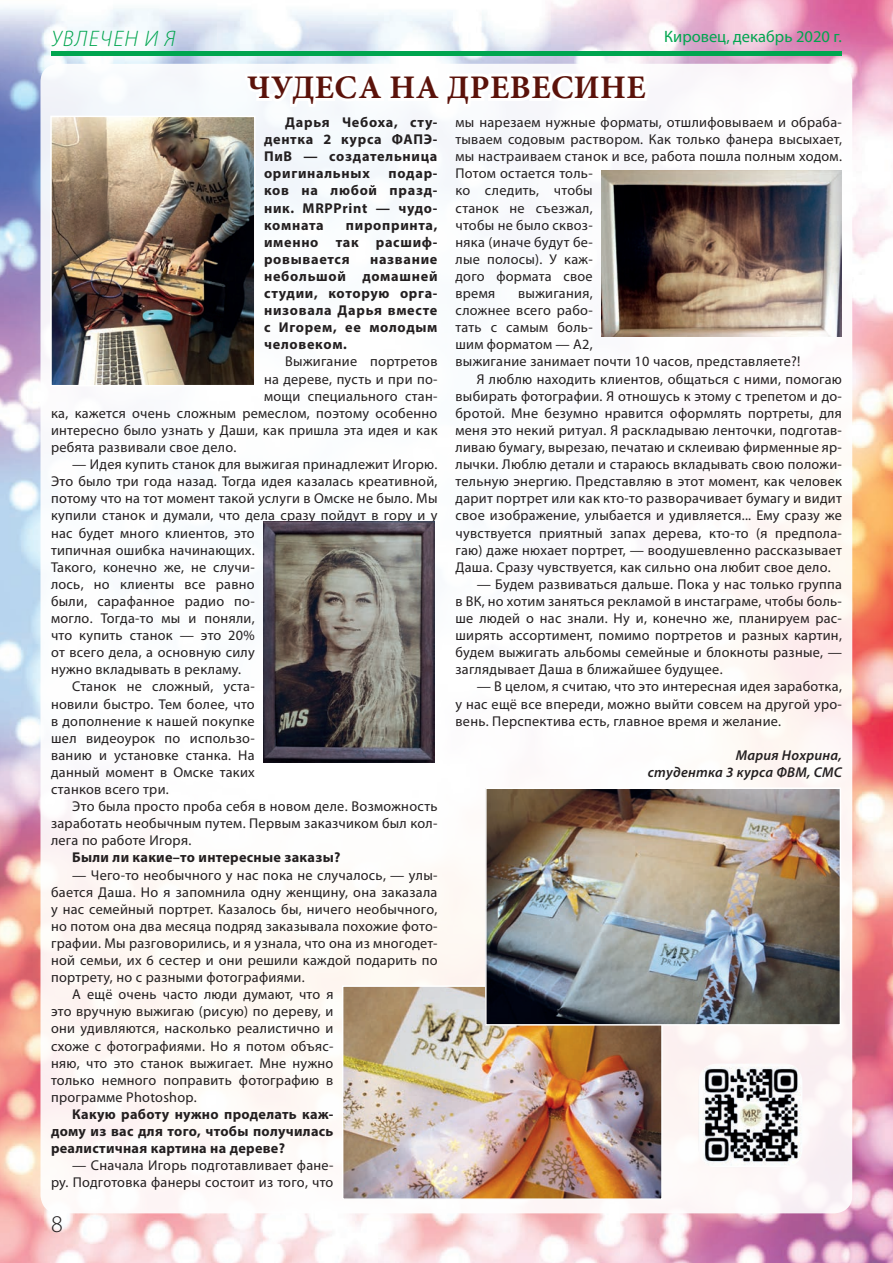
<style>
.page{position:relative;width:893px;height:1263px;background:#fff}
.page>*{position:absolute;margin:0;border:0;box-sizing:border-box;transform-origin:0 0}
.Загаловок_основной{font:700 33px "Minion Pro";letter-spacing:.015em;color:#5b120a}
.t1{font:300 24px "Myriad Pro";color:#231f20}
.t2{font:italic 300 22.5px "Myriad Pro";letter-spacing:.06em;color:#00a54f}
.t3{font:16.5px "Myriad Pro";color:#00a54f}
.ОСНОВНОЙ_ТЕКСТ{font:14.25px/17.1px "Myriad Pro";letter-spacing:.02em;color:#231f20;text-align:justify}
.ОСНОВНОЙ_ТЕКСТ-2{font:700 14.25px/17.1px "Myriad Pro";letter-spacing:.05em;color:#231f20;text-align:justify}
.ОСНОВНОЙ_ТЕКСТ-3{font:italic 600 14.25px "Myriad Pro";letter-spacing:.02em;color:#231f20}
.ОСНОВНОЙ_ТЕКСТ-4{font:700 14.25px "Myriad Pro";letter-spacing:.02em;color:#231f20}
</style>
<div class="page">
<img style="left:0;top:0;width:893px;height:1263px">
<div style="left:40px;top:64px;width:812px;height:1149px;background:#fff;border-radius:18px"></div>
<hr style="left:51px;top:51px;width:791px;height:4px;background:#00a54f">
<svg style="left:252px;top:88px;width:160px;height:31px"></svg>
<img style="left:601px;top:170px;width:241px;height:167px">
<img style="left:345px;top:988px;width:315px;height:209px">
<div style="left:342px;top:985px;width:321px;height:215px;border:2px solid #fff"></div>
<img style="left:488px;top:790px;width:350px;height:232px">
<div style="left:485px;top:787px;width:356px;height:238px;border:2px solid #fff"></div>
<img style="left:699px;top:1063px;width:103px;height:103px">
<img style="left:53px;top:119px;width:200px;height:264px">
<div style="left:50px;top:116px;width:206px;height:270px;border:2px solid #fff"></div>
<img style="left:263px;top:522px;width:172px;height:240px">
<p class="t2" style="left:51px;top:25px;width:126px">УВЛЕЧЕН И Я</p>
<p class="t3" style="left:664px;top:27px;width:179px">Кировец, декабрь 2020 г.</p>
<p class="Загаловок_основной" style="left:247px;top:64px;width:400px">ЧУДЕСА НА ДРЕВЕСИНЕ</p>
<p class="ОСНОВНОЙ_ТЕКСТ-2" style="left:264px;top:113px;width:175px;text-indent:21px">Дарья Чебоха, сту&shy;дентка 2 курса ФАПЭ-ПиВ — создательница оригинальных</p>
<p class="ОСНОВНОЙ_ТЕКСТ" style="left:455px;top:113px;width:388px;text-align:left">мы нарезаем нужные форматы, отшлифовываем и обраба&shy;тываем содовым раствором. Как только фанера высыхает, мы настраиваем станок и все, работа пошла полным ходом.<br>Потом остается толь-<br>ко следить, чтобы<br>станок не съезжал,<br>чтобы не было сквоз-<br>няка (иначе будут бе-<br>лые полосы). У каж-<br>дого формата свое<br>время</p>
<p class="ОСНОВНОЙ_ТЕКСТ-2" style="left:264px;top:165px;width:175px;text-indent:125px">подар&shy;ков на любой празд&shy;ник. MRPPrint — чудо&shy;комната</p>
<p class="ОСНОВНОЙ_ТЕКСТ-2" style="left:264px;top:216px;width:175px;text-indent:82px">пиропринта, именно так расшиф&shy;ровывается</p>
<p class="ОСНОВНОЙ_ТЕКСТ-2" style="left:264px;top:250px;width:175px;text-indent:106px">название небольшой домашней студии, которую орга&shy;низовала Дарья вместе с Игорем, ее молодым человеком.</p>
<p class="ОСНОВНОЙ_ТЕКСТ" style="left:285px;top:353px;width:154px">Выжигание портретов</p>
<p class="ОСНОВНОЙ_ТЕКСТ" style="left:264px;top:370px;width:175px">на дереве, пусть и при по-</p>
<p class="ОСНОВНОЙ_ТЕКСТ" style="left:264px;top:387px;width:175px">мощи специального стан-</p>
<p class="ОСНОВНОЙ_ТЕКСТ" style="left:51px;top:404px;width:388px">ка, кажется очень сложным ремеслом, поэтому особенно</p>
<p class="ОСНОВНОЙ_ТЕКСТ" style="left:51px;top:421px;width:388px">интересно было узнать у Даши, как пришла эта идея и как</p>
<p class="ОСНОВНОЙ_ТЕКСТ" style="left:51px;top:438px;width:187px">ребята развивали свое дело.</p>
<p class="ОСНОВНОЙ_ТЕКСТ" style="left:51px;top:455px;width:388px;text-align:left;text-indent:21px">— Идея купить станок для выжигая принадлежит Игорю.<br>Это было три года назад. Тогда идея казалась креативной, потому что на тот момент такой услуги в Омске не было. Мы купили станок и думали, что дела сразу пойдут в гору и у нас будет много клиентов, это<br>типичная ошибка начинающих.<br>Такого, конечно же, не случи-<br>лось, но клиенты все равно<br>были, сарафанное радио по-<br>могло. Тогда-то мы и поняли,<br>что купить станок — это 20%<br>от всего дела, а основную силу<br>нужно вкладывать в рекламу.</p>
<p class="ОСНОВНОЙ_ТЕКСТ" style="left:51px;top:678px;width:205px;text-indent:21px">Станок не сложный, уста&shy;новили быстро. Тем более, что в дополнение к нашей покупке шел видеоурок по использо&shy;ванию и установке станка. На данный момент в Омске таких станков всего три.</p>
<p class="ОСНОВНОЙ_ТЕКСТ" style="left:51px;top:797px;width:388px;text-indent:21px">Это была просто проба себя в новом деле. Возможность заработать необычным путем. Первым заказчиком был кол&shy;лега по работе Игоря.</p>
<p class="ОСНОВНОЙ_ТЕКСТ-4" style="left:72px;top:848px;width:270px">Были ли какие–то интересные заказы?</p>
<p class="ОСНОВНОЙ_ТЕКСТ" style="left:51px;top:866px;width:388px;text-indent:21px">— Чего-то необычного у нас пока не случалось, — улы&shy;бается Даша. Но я запомнила одну женщину, она заказала у нас семейный портрет. Казалось бы, ничего необычного, но потом она два месяца подряд заказывала похожие фото&shy;графии. Мы разговорились, и я узнала, что она из многодет&shy;ной семьи, их 6 сестер и они решили каждой подарить по портрету, но с разными фотографиями.</p>
<p class="ОСНОВНОЙ_ТЕКСТ" style="left:51px;top:986px;width:284px;text-indent:21px">А ещё очень часто люди думают, что я это вручную выжигаю (рисую) по дереву, и они удивляются, насколько реалистично и схоже с фотографиями. Но я потом объяс&shy;няю, что это станок выжигает. Мне нужно только немного поправить фотографию в программе Photoshop.</p>
<p class="ОСНОВНОЙ_ТЕКСТ-2" style="left:51px;top:1105px;width:284px;text-indent:21px">Какую работу нужно проделать каж&shy;дому из вас для того, чтобы получилась реалистичная картина на дереве?</p>
<p class="ОСНОВНОЙ_ТЕКСТ" style="left:51px;top:1157px;width:284px;text-align:right">— Сначала Игорь подготавливает фане-<br>ру. Подготовка фанеры состоит из того, что</p>
<p class="ОСНОВНОЙ_ТЕКСТ" style="left:455px;top:284px;width:347px;text-align:left;text-indent:63px">выжигания,<br>сложнее всего рабо-<br>тать с самым боль-<br>шим форматом — А2,<br>выжигание занимает почти 10 часов, представляете?!</p>
<p class="ОСНОВНОЙ_ТЕКСТ" style="left:455px;top:370px;width:388px;text-indent:21px">Я люблю находить клиентов, общаться с ними, помогаю выбирать фотографии. Я отношусь к этому с трепетом и до&shy;бротой. Мне безумно нравится оформлять портреты, для меня это некий ритуал. Я раскладываю ленточки, подготав&shy;ливаю бумагу, вырезаю, печатаю и склеиваю фирменные яр&shy;лычки. Люблю детали и стараюсь вкладывать свою положи&shy;тельную энергию. Представляю в этот момент, как человек дарит портрет или как кто-то разворачивает бумагу и видит свое изображение, улыбается и удивляется... Ему сразу же чувствуется приятный запах дерева, кто-то (я предпола&shy;гаю) даже нюхает портрет, — воодушевленно рассказывает Даша. Сразу чувствуется, как сильно она любит свое дело.</p>
<p class="ОСНОВНОЙ_ТЕКСТ" style="left:455px;top:575px;width:388px;text-indent:21px">— Будем развиваться дальше. Пока у нас только группа в ВК, но хотим заняться рекламой в инстаграме, чтобы боль&shy;ше людей о нас знали. Ну и, конечно же, планируем рас&shy;ширять ассортимент, помимо портретов и разных картин, будем выжигать альбомы семейные и блокноты разные, — заглядывает Даша в ближайшее будущее.</p>
<p class="ОСНОВНОЙ_ТЕКСТ" style="left:455px;top:678px;width:388px;text-indent:21px">— В целом, я считаю, что это интересная идея заработка, у нас ещё все впереди, можно выйти совсем на другой уро&shy;вень. Перспектива есть, главное время и желание.</p>
<p class="ОСНОВНОЙ_ТЕКСТ-3" style="left:736px;top:746px;width:108px">Мария Нохрина,</p>
<p class="ОСНОВНОЙ_ТЕКСТ-3" style="left:648px;top:763px;width:196px">студентка 3 курса ФВМ, СМС</p>
<h2 class="t1" style="left:51px;top:1209px;width:13px">8</h2>
</div>
